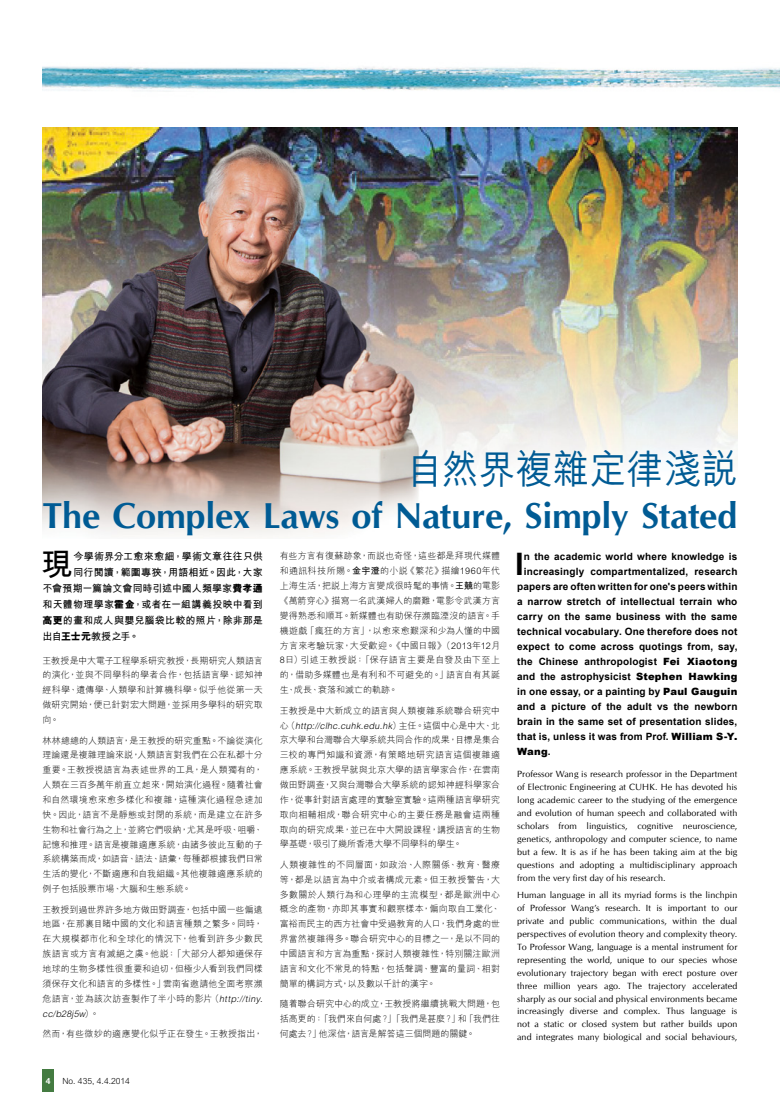
<style>
.page{position:relative;width:780px;height:1106px;background:#fff}
.page>*{position:absolute;margin:0;border:0;box-sizing:border-box;transform-origin:0 0}
.t1{font:500 40px "M Hei HK";letter-spacing:.025em;color:#005b94;scale:.9 1}
.t2{font:700 36px "CG Omega";letter-spacing:-.01em;color:#005b94}
.t3{font:700 32.3px "M Hei HK";color:#000}
.t4{font:700 31px "Arial";color:#000}
.t5{font:700 10px "Arial";letter-spacing:.02em;color:#000}
.t6{font:700 10px "M Hei HK";letter-spacing:.015em;color:#000}
.t7{font:700 10px "M Hei HK";letter-spacing:-.005em;color:#000}
.t8{font:900 10px "Arial";color:#000}
.t9{font:300 9px/14.8px "M Hei HK";letter-spacing:.01em;color:#000;text-align:justify}
.t10{font:9px/13px "CG Omega";letter-spacing:.01em;color:#000;text-align:justify}
.t11{font:300 8.5px "M Hei HK";color:#000}
.t12{font:700 8.5px "Helvetica Neue";color:#fff}
.s1{font-weight:800}
.s2{font-style:italic}
.s3{font-weight:700}
.s4{font-weight:900}
</style>
<div class="page">
<div style="left:43px;top:1069px;width:11px;height:22px;background:#447b41"></div>
<img style="left:43px;top:128px;width:694px;height:407px">
<img style="left:43px;top:66px;width:737px;height:26px">
<h1 class="t1" style="left:407px;top:440px;width:369px">自然界複雜定律淺說</h1>
<h2 class="t2" style="left:43px;top:493px;width:696px">The Complex Laws of Nature, Simply Stated</h2>
<h3 class="t3" style="left:41px;top:541px;width:34px">現</h3>
<p class="t6" style="left:73px;top:549px;width:191px">今學術界分工愈來愈細，學術文章往往只供</p>
<p class="t6" style="left:73px;top:565px;width:191px">同行閱讀，範圍專狹，用語相近。因此，大家</p>
<p class="t7" style="left:43px;top:581px;width:222px">不會預期一篇論文會同時引述中國人類學家<span class="s1">費孝通</span></p>
<p class="t6" style="left:43px;top:597px;width:222px">和天體物理學家<span class="s1">霍金</span>，或者在一組講義投映中看到</p>
<p class="t6" style="left:43px;top:613px;width:222px"><span class="s1">高更</span>的畫和成人與嬰兒腦袋比較的照片，除非那是</p>
<p class="t6" style="left:43px;top:629px;width:98px">出自<span class="s1">王士元</span>教授之手。</p>
<p class="t9" style="left:43px;top:652px;width:222px">王教授是中大電子工程學系研究教授，長期研究人類語言的演化，並與不同學科的學者合作，包括語言學、認知神經科學、遺傳學、人類學和計算機科學。似乎他從第一天做研究開始，便已針對宏大問題，並採用多學科的研究取向。</p>
<p class="t9" style="left:43px;top:732px;width:222px">林林總總的人類語言，是王教授的研究重點。不論從演化理論還是複雜理論來說，人類語言對我們在公在私都十分重要。王教授視語言為表述世界的工具，是人類獨有的，人類在三百多萬年前直立起來，開始演化過程。隨着社會和自然環境愈來愈多樣化和複雜，這種演化過程急速加快。因此，語言不是靜態或封閉的系統，而是建立在許多生物和社會行為之上，並將它們吸納，尤其是呼吸、咀嚼、記憶和推理。語言是複雜適應系統，由諸多彼此互動的子系統構築而成，如語音、語法、語彙，每種都根據我們日常生活的變化，不斷適應和自我組織。其他複雜適應系統的例子包括股票市場、大腦和生態系統。</p>
<p class="t9" style="left:43px;top:901px;width:224px;text-align:left">王教授到過世界許多地方做田野調查，包括中國一些偏遠地區，在那裏目睹中國的文化和語言種類之繁多。同時，在大規模都市化和全球化的情況下，他看到許多少數民族語言或方言有滅絕之虞。他說：「大部分人都知道保存地球的生物多樣性很重要和迫切，但極少人看到我們同樣須保存文化和語言的多樣性。」雲南省邀請他全面考察瀕危語言，並為該次訪查製作了半小時的影片（<span class="s2">http://tiny. cc/b28j 5w</span>）。</p>
<p class="t9" style="left:43px;top:1026px;width:222px">然而，有些微妙的適應變化似乎正在發生。王教授指出，</p>
<p class="t12" style="left:46px;top:1075px;width:6px">4</p>
<p class="t11" style="left:62px;top:1074px;width:69px">No. 435, 4.4.2014</p>
<p class="t9" style="left:280px;top:548px;width:222px">有些方言有復蘇跡象，而說也奇怪，這些都是拜現代媒體和通訊科技所賜。<span class="s3">金宇澄</span>的小說《繁花》描繪1960年代上海生活，把說上海方言變成很時髦的事情。<span class="s3">王競</span>的電影《萬箭穿心》描寫一名武漢婦人的磨難，電影令武漢方言變得熟悉和順耳。新媒體也有助保存瀕臨湮沒的語言。手機遊戲「瘋狂的方言」，以愈來愈艱深和少為人懂的中國方言來考驗玩家，大受歡迎。《中國日報》（2013年12月8日）引述王教授說：「保存語言主要是自發及由下至上的，借助多媒體也是有利和不可避免的。」語言自有其誕生、成長、衰落和滅亡的軌跡。</p>
<p class="t9" style="left:280px;top:702px;width:222px">王教授是中大新成立的語言與人類複雜系統聯合研究中心（ <span class="s2">http://clhc.cuhk.edu.hk</span>）主任。這個中心是中大、北京大學和台灣聯合大學系統共同合作的成果，目標是集合三校的專門知識和資源，有策略地研究語言這個複雜適應系統。王教授早就與北京大學的語言學家合作，在雲南做田野調查，又與台灣聯合大學系統的認知神經科學家合作，從事針對語言處理的實驗室實驗。這兩種語言學研究取向相輔相成，聯合研究中心的主要任務是融會這兩種取向的研究成果，並已在中大開設課程，講授語言的生物學基礎，吸引了幾所香港大學不同學科的學生。</p>
<p class="t9" style="left:280px;top:856px;width:222px">人類複雜性的不同層面，如政治、人際關係、教育、醫療等，都是以語言為中介或者構成元素。但王教授警告，大多數關於人類行為和心理學的主流模型，都是歐洲中心概念的產物，亦即其事實和觀察樣本，偏向取自工業化、富裕而民主的西方社會中受過教育的人口，我們身處的世界當然複雜得多。聯合研究中心的目標之一，是以不同的中國語言和方言為重點，探討人類複雜性，特別關注歐洲語言和文化不常見的特點，包括聲調、豐富的量詞、相對簡單的構詞方式，以及數以千計的漢字。</p>
<p class="t9" style="left:280px;top:996px;width:222px">隨着聯合研究中心的成立，王教授將繼續挑戰大問題，包括高更的：「我們來自何處？」「我們是甚麼？」和「我們往何處去？」他深信，語言是解答這三個問題的關鍵。</p>
<h3 class="t4" style="left:515px;top:544px;width:10px">I</h3>
<p class="t5" style="left:524px;top:550px;width:215px">n the academic world where knowledge is</p>
<p class="t5" style="left:524px;top:565px;width:215px">increasingly compartmentalized, research</p>
<p class="t5" style="left:517px;top:580px;width:222px">papers are often written for one's peers within</p>
<p class="t5" style="left:517px;top:595px;width:222px">a narrow stretch of intellectual terrain who</p>
<p class="t5" style="left:517px;top:610px;width:222px">carry on the same business with the same</p>
<p class="t5" style="left:517px;top:625px;width:222px">technical vocabulary. One therefore does not</p>
<p class="t5" style="left:517px;top:640px;width:222px">expect to come across quotings from, say,</p>
<p class="t5" style="left:517px;top:655px;width:222px">the Chinese anthropologist <span class="s4">Fei Xiaotong</span></p>
<p class="t5" style="left:517px;top:670px;width:222px">and the astrophysicist <span class="s4">Stephen Hawking</span></p>
<p class="t5" style="left:517px;top:685px;width:222px">in one essay, or a painting by <span class="s4">Paul Gauguin</span></p>
<p class="t5" style="left:517px;top:700px;width:222px">and a picture of the adult vs the newborn</p>
<p class="t5" style="left:517px;top:715px;width:222px">brain in the same set of presentation slides,</p>
<p class="t5" style="left:517px;top:730px;width:222px">that is, unless it was from Prof. <span class="s4">William S-Y.</span></p>
<p class="t8" style="left:517px;top:744px;width:35px">Wang<span class="s3">.</span></p>
<p class="t10" style="left:517px;top:767px;width:222px">Professor Wang is research professor in the Department of Electronic Engineering at CUHK. He has devoted his long academic career to the studying of the emergence and evolution of human speech and collaborated with scholars from linguistics, cognitive neuroscience, genetics, anthropology and computer science, to name but a few. It is as if he has been taking aim at the big questions and adopting a multidisciplinary approach from the very first day of his research.</p>
<p class="t10" style="left:517px;top:888px;width:222px">Human language in all its myriad forms is the linchpin of Professor Wang’s research. It is important to our private and public communications, within the dual perspectives of evolution theory and complexity theory.<br>To Professor Wang, language is a mental instrument for representing the world, unique to our species whose evolutionary trajectory began with erect posture over three million years ago. The trajectory accelerated sharply as our social and physical environments became increasingly diverse and complex. Thus language is not a static or closed system but rather builds upon and integrates many biological and social behaviours,</p>
</div>
